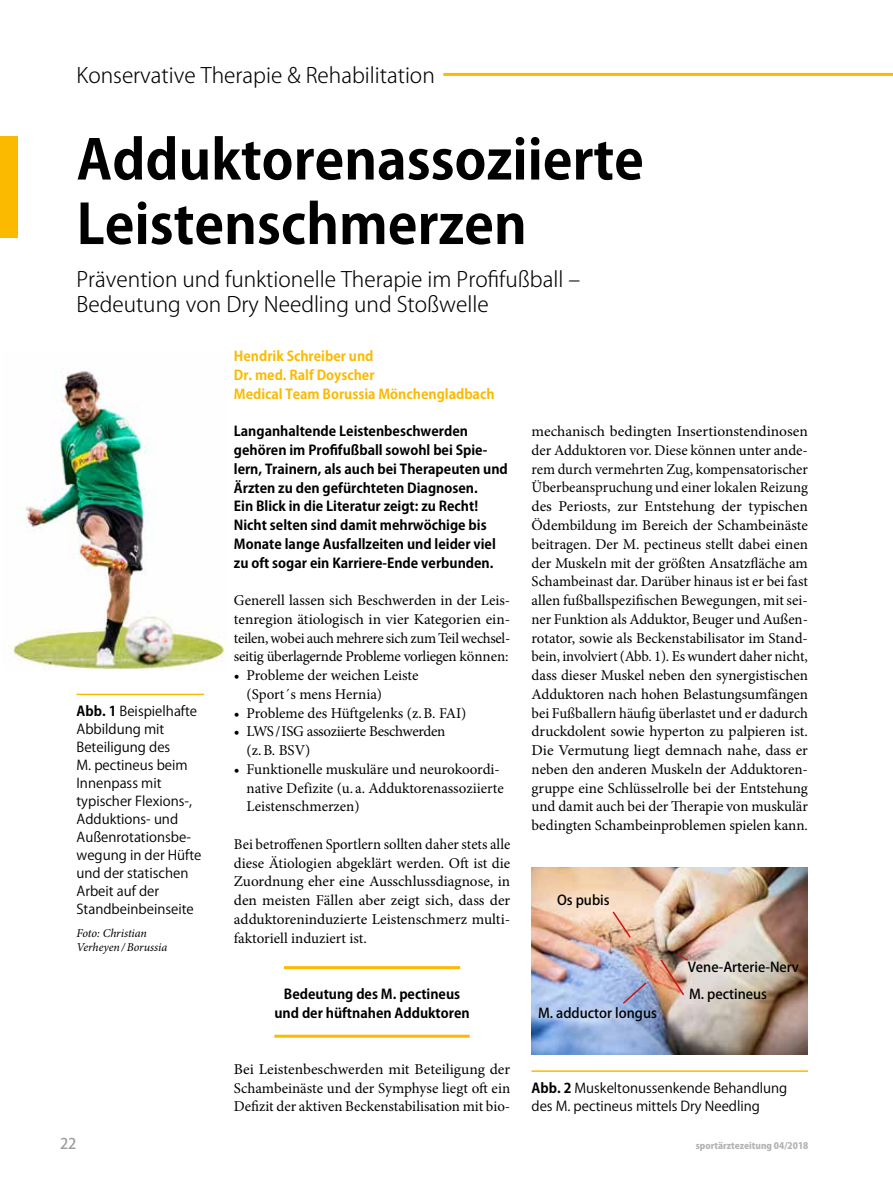
<style>
.page{position:relative;width:893px;height:1191px;background:#fff}
.page>*{position:absolute;margin:0;border:0;box-sizing:border-box;transform-origin:0 0}
.t1{font:700 54px/64.5px "Koz Go Pro";color:#000}
.t2{font:300 21px/25.5px "Koz Go Pro";color:#000}
.t3{font:15px/18.8px "Minion Pro";letter-spacing:-.005em;color:#000;text-align:justify}
.t4{font:500 14.7px "Koz Go Pro";color:#9c9d9d}
.t5{font:700 13.5px/18.8px "Koz Go Pro";color:#000}
.t6{font:13.5px/18px "Koz Go Pro";color:#000}
.t7{font:700 13.5px/18.8px "Koz Go Pro";color:#fbba00}
.t8{font:500 13.5px "Koz Go Pro";color:#000}
.t9{font:italic 12px/13.5px "Minion Pro";letter-spacing:-.005em;color:#000}
.t10{font:800 9px "Koz Go Pro";color:#b1b2b3}
.s1{font-weight:700}
</style>
<div class="page">
<hr style="left:443px;top:73px;width:450px;height:3px;background:#fbba00">
<div style="left:0;top:136px;width:18px;height:102px;background:#fbba00"></div>
<hr style="left:284px;top:966px;width:176px;height:3px;background:#fbba00">
<hr style="left:274px;top:1034px;width:196px;height:3px;background:#fbba00">
<hr style="left:77px;top:693px;width:127px;height:2px;background:#fbba00">
<img style="left:8px;top:371px;width:217px;height:299px">
<img style="left:531px;top:867px;width:277px;height:187px">
<hr style="left:531px;top:1070px;width:277px;height:1px;background:#fbba00">
<svg style="left:611px;top:910px;width:21px;height:29px"></svg>
<svg style="left:621px;top:981px;width:27px;height:24px"></svg>
<svg style="left:659px;top:952px;width:30px;height:44px"></svg>
<h2 class="t2" style="left:77px;top:62px;width:360px">Konservative Therapie &amp; Rehabilitation</h2>
<h1 class="t1" style="left:77px;top:131px;width:569px">Adduktorenassoziierte<br>Leistenschmerzen</h1>
<h2 class="t2" style="left:77px;top:266px;width:505px">Prävention und funktionelle Therapie im Profifußball –<br>Bedeutung von Dry Needling und Stoßwelle</h2>
<p class="t6" style="left:77px;top:703px;width:126px"><span class="s1">Abb. 1</span> Beispielhafte<br>Abbildung mit<br>Beteiligung des<br>M. pectineus beim<br>Innenpass mit typischer Flexions-,<br>Adduktions- und<br>Außenrotationsbe&shy;wegung in der Hüfte und der statischen<br>Arbeit auf der<br>Standbeinbeinseite</p>
<p class="t9" style="left:77px;top:926px;width:92px">Foto: Christian<br>Verheyen/Borussia</p>
<p class="t4" style="left:60px;top:1134px;width:18px">22</p>
<p class="t7" style="left:234px;top:348px;width:262px">Hendrik Schreiber und<br>Dr. med. Ralf Doyscher<br>Medical Team Borussia Mönchengladbach</p>
<p class="t5" style="left:234px;top:423px;width:276px">Langanhaltende Leistenbeschwerden gehören im Profifußball sowohl bei Spie&shy;lern, Trainern, als auch bei Therapeuten und Ärzten zu den gefürchteten Diagnosen.<br>Ein Blick in die Literatur zeigt: zu Recht!<br>Nicht selten sind damit mehrwöchige bis Monate lange Ausfallzeiten und leider viel zu oft sogar ein Karriere-Ende verbunden.</p>
<p class="t3" style="left:234px;top:591px;width:278px">Generell lassen sich Beschwerden in der Leis&shy;tenregion ätiologisch in vier Kategorien ein&shy;teilen, wobei auch mehrere sich zum Teil wechsel&shy;seitig überlagernde Probleme vorliegen können:</p>
<p class="t3" style="left:247px;top:666px;width:173px;text-indent:-13px">• Probleme der weichen Leiste (Sport´s mens Hernia)</p>
<p class="t3" style="left:234px;top:703px;width:234px">• Probleme des Hüftgelenks (z.B. FAI)</p>
<p class="t3" style="left:247px;top:722px;width:200px;text-indent:-13px">• LWS/ISG assoziierte Beschwerden (z.B. BSV)</p>
<p class="t3" style="left:247px;top:759px;width:259px;text-align:left;text-indent:-13px">• Funktionelle muskuläre und neurokoordi&shy;native Defizite (u. a. Adduktorenassoziierte<br>Leistenschmerzen)</p>
<p class="t3" style="left:234px;top:834px;width:278px">Bei betroffenen Sportlern sollten daher stets alle diese Ätiologien abgeklärt werden. Oft ist die Zuordnung eher eine Ausschlussdiagnose, in den meisten Fällen aber zeigt sich, dass der adduktoreninduzierte Leistenschmerz multi&shy;faktoriell induziert ist.</p>
<p class="t5" style="left:274px;top:985px;width:197px;text-align:center">Bedeutung des M. pectineus und der hüftnahen Adduktoren</p>
<p class="t3" style="left:234px;top:1059px;width:278px">Bei Leistenbeschwerden mit Beteiligung der Schambeinäste und der Symphyse liegt oft ein Defizit der aktiven Beckenstabilisation mit bio-</p>
<p class="t3" style="left:531px;top:422px;width:278px">mechanisch bedingten Insertionstendinosen der Adduktoren vor. Diese können unter ande&shy;rem durch vermehrten Zug, kompensatorischer Überbeanspruchung und einer lokalen Reizung des Periosts, zur Entstehung der typischen Ödembildung im Bereich der Schambeinäste beitragen. Der M. pectineus stellt dabei einen der Muskeln mit der größten Ansatzfläche am Schambeinast dar. Darüber hinaus ist er bei fast allen fußballspezifischen Bewegungen, mit sei&shy;ner Funktion als Adduktor, Beuger und Außen&shy;rotator, sowie als Beckenstabilisator im Stand&shy;bein, involviert (Abb. 1). Es wundert daher nicht, dass dieser Muskel neben den synergistischen Adduktoren nach hohen Belastungsumfängen bei Fußballern häufig überlastet und er dadurch druckdolent sowie hyperton zu palpieren ist.<br>Die Vermutung liegt demnach nahe, dass er neben den anderen Muskeln der Adduktoren&shy;gruppe eine Schlüsselrolle bei der Entstehung und damit auch bei der Therapie von muskulär bedingten Schambeinproblemen spielen kann.</p>
<p class="t8" style="left:557px;top:891px;width:54px">Os pubis</p>
<p class="t8" style="left:538px;top:1004px;width:120px">M. adductor longus</p>
<p class="t8" style="left:688px;top:958px;width:113px">Vene-Arterie-Nerv</p>
<p class="t8" style="left:689px;top:985px;width:80px">M. pectineus</p>
<p class="t6" style="left:531px;top:1079px;width:257px"><span class="s1">Abb. 2</span> Muskeltonussenkende Behandlung des M. pectineus mittels Dry Needling</p>
<p class="t10" style="left:696px;top:1139px;width:114px">sportärztezeitung 04/2018</p>
</div>
